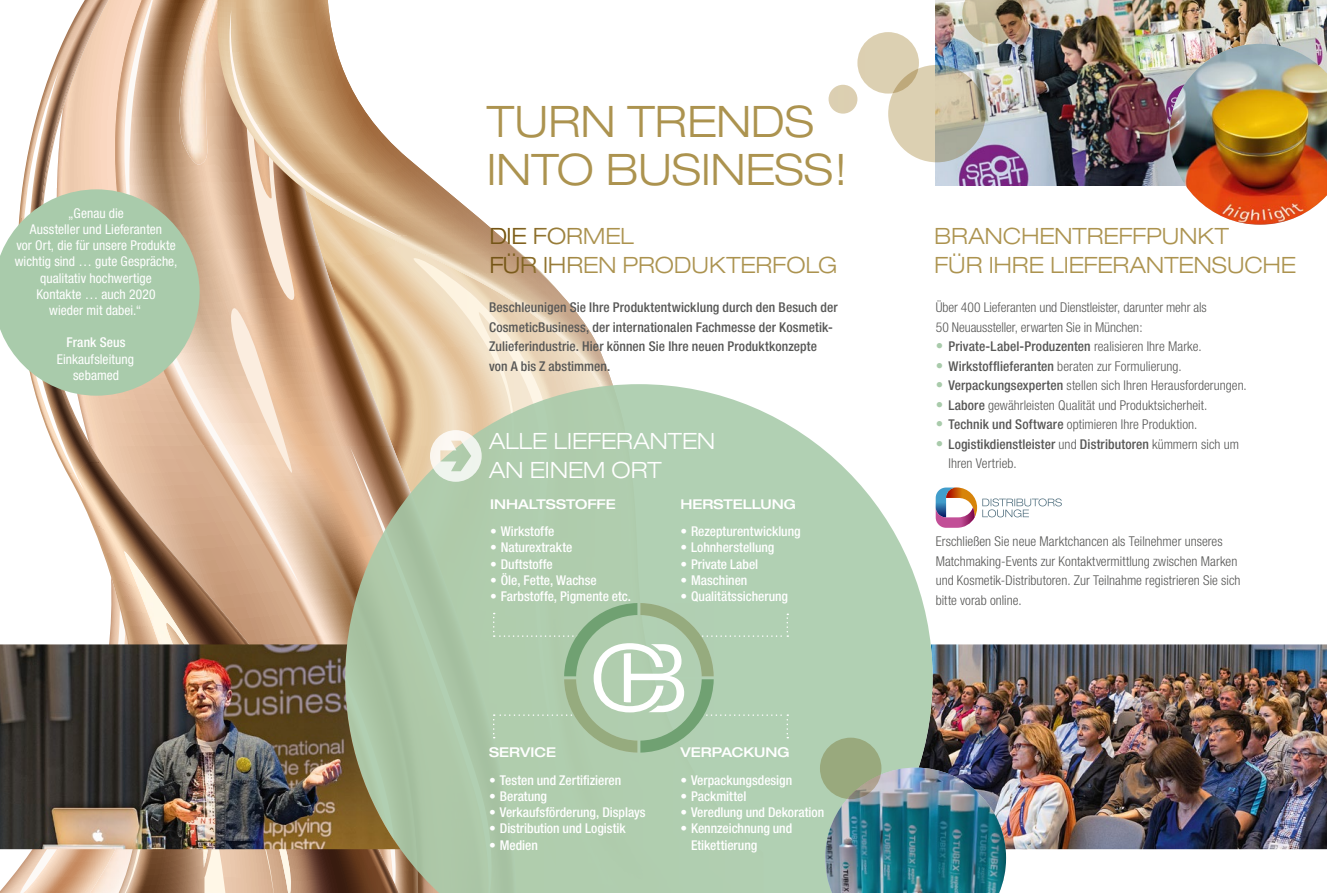
<style>
.page{position:relative;width:1327px;height:893px;background:#fff}
.page>*{position:absolute;margin:0;border:0;box-sizing:border-box;transform-origin:0 0}
.t1{font:300 expanded 43.5px/48.8px "Helvetica Neue";color:#ac934f}
.t2{font:300 expanded 22.5px/29.2px "Helvetica Neue";color:#ac934f}
.t3{font:300 expanded 22.5px/29.2px "Helvetica Neue";color:#fff}
.t4{font:300 condensed 13.5px/19.5px "Helvetica Neue";letter-spacing:.005em;color:#575756}
.t5{font:500 condensed 13.5px/16.2px "Helvetica Neue";color:#fff}
.t6{font:500 condensed 13.5px/19.5px "Helvetica Neue";letter-spacing:.005em;color:#575756}
.t7{font:condensed 13.5px/16.2px "Helvetica Neue";letter-spacing:.005em;color:#fff;text-align:center}
.t8{font:500 expanded 13.5px "Helvetica Neue";color:#fff}
.s1{font-size:15px;color:#a9cbab}
.s2{font-weight:300}
.s3{font-weight:500;font-size:15px;color:#a9cbab}
.s4{font-weight:500}
</style>
<div class="page">
<img style="left:932px;top:644px;width:395px;height:205px">
<svg style="left:403px;top:35px;width:488px;height:349px"></svg>
<svg style="left:403px;top:384px;width:529px;height:509px;background:#b8d1b5"></svg>
<img style="left:935px;top:0;width:392px;height:185px">
<svg style="left:430px;top:430px;width:52px;height:52px"></svg>
<img style="left:825px;top:768px;width:181px;height:125px">
<img style="left:1169px;top:44px;width:158px;height:181px">
<svg style="left:962px;top:0;width:62px;height:44px;background:#aa9b81"></svg>
<div style="left:828px;top:85px;width:29px;height:29px;background:#dccfb2;border-radius:50%"></div>
<svg style="left:820px;top:738px;width:61px;height:61px;background:#99a77e"></svg>
<svg style="left:964px;top:715px;width:29px;height:29px"></svg>
<svg style="left:493px;top:603px;width:295px;height:150px;background:#b0ccae"></svg>
<svg style="left:935px;top:488px;width:127px;height:40px"></svg>
<svg style="left:959px;top:507px;width:15px;height:21px"></svg>
<img style="left:0;top:0;width:403px;height:893px">
<div style="left:857px;top:32px;width:62px;height:62px;background:#dcd0b2;border-radius:50%"></div>
<svg style="left:888px;top:65px;width:97px;height:97px;background:#c9c0a5"></svg>
<p class="t7" style="left:15px;top:205px;width:164px">„Genau die<br>Aussteller und Lieferanten<br>vor Ort, die für unsere Produkte wichtig sind … gute Gespräche, qualitativ hochwertige<br>Kontakte … auch 2020<br>wieder mit dabei.“</p>
<p class="t5" style="left:66px;top:334px;width:61px">Frank Seus</p>
<p class="t7" style="left:57px;top:351px;width:79px">Einkaufsleitung sebamed</p>
<h1 class="t1" style="left:487px;top:96px;width:362px">TURN TRENDS<br>INTO BUSINESS!</h1>
<h2 class="t2" style="left:489px;top:221px;width:350px">DIE FORMEL<br>FÜR IHREN PRODUKTERFOLG</h2>
<p class="t6" style="left:489px;top:297px;width:350px">Beschleunigen Sie Ihre Produktentwicklung durch den Besuch der CosmeticBusiness, der internationalen Fachmesse der Kosmetik-Zulieferindustrie. Hier können Sie Ihre neuen Produktkonzepte von A bis Z abstimmen.</p>
<h2 class="t3" style="left:489px;top:426px;width:228px">ALLE LIEFERANTEN<br>AN EINEM ORT</h2>
<p class="t8" style="left:490px;top:495px;width:127px">INHALTSSTOFFE</p>
<p class="t5" style="left:490px;top:523px;width:66px">• Wirkstoffe</p>
<p class="t5" style="left:490px;top:539px;width:84px">• Naturextrakte</p>
<p class="t5" style="left:490px;top:556px;width:64px">• Duftstoffe</p>
<p class="t5" style="left:490px;top:572px;width:108px">• Öle, Fette, Wachse</p>
<p class="t5" style="left:490px;top:588px;width:143px">• Farbstoffe, Pigmente etc.</p>
<p class="t8" style="left:680px;top:495px;width:117px">HERSTELLUNG</p>
<p class="t5" style="left:680px;top:523px;width:122px">• Rezepturentwicklung</p>
<p class="t5" style="left:680px;top:539px;width:95px">• Lohnherstellung</p>
<p class="t5" style="left:680px;top:556px;width:79px">• Private Label</p>
<p class="t5" style="left:680px;top:572px;width:69px">• Maschinen</p>
<p class="t5" style="left:680px;top:588px;width:109px">• Qualitätssicherung</p>
<p class="t8" style="left:489px;top:744px;width:69px">SERVICE</p>
<p class="t5" style="left:489px;top:772px;width:134px">• Testen und Zertifizieren</p>
<p class="t5" style="left:489px;top:788px;width:59px">• Beratung</p>
<p class="t5" style="left:489px;top:804px;width:158px">• Verkaufsförderung, Displays</p>
<p class="t5" style="left:489px;top:820px;width:138px">• Distribution und Logistik</p>
<p class="t5" style="left:489px;top:837px;width:50px">• Medien</p>
<p class="t8" style="left:680px;top:744px;width:111px">VERPACKUNG</p>
<p class="t5" style="left:680px;top:772px;width:113px">• Verpackungsdesign</p>
<p class="t5" style="left:680px;top:788px;width:67px">• Packmittel</p>
<p class="t5" style="left:680px;top:804px;width:145px">• Veredlung und Dekoration</p>
<p class="t5" style="left:691px;top:820px;width:103px;text-indent:-11px">• Kennzeichnung und<br>Etikettierung</p>
<h2 class="t2" style="left:934px;top:221px;width:363px">BRANCHENTREFFPUNKT<br>FÜR IHRE LIEFERANTENSUCHE</h2>
<p class="t4" style="left:935px;top:297px;width:273px">Über 400 Lieferanten und Dienstleister, darunter mehr als<br>50 Neuaussteller, erwarten Sie in München:</p>
<p class="t6" style="left:935px;top:336px;width:267px"><span class="s1">•</span> Private-Label-Produzenten <span class="s2">realisieren Ihre Marke.</span></p>
<p class="t4" style="left:935px;top:356px;width:247px"><span class="s3">•</span> <span class="s4">Wirkstofflieferanten</span> beraten zur Formulierung.</p>
<p class="t4" style="left:935px;top:375px;width:313px"><span class="s3">•</span> <span class="s4">Verpackungsexperten</span> stellen sich Ihren Herausforderungen.</p>
<p class="t4" style="left:935px;top:395px;width:273px"><span class="s3">•</span> <span class="s4">Labore</span> gewährleisten Qualität und Produktsicherheit.</p>
<p class="t4" style="left:935px;top:414px;width:263px"><span class="s3">•</span> <span class="s4">Technik und Software</span> optimieren Ihre Produktion.</p>
<p class="t6" style="left:948px;top:434px;width:292px;text-indent:-13px"><span class="s1">•</span> Logistikdienstleister <span class="s2">und</span> Distributoren <span class="s2">kümmern sich um<br>Ihren Vertrieb.</span></p>
<p class="t4" style="left:935px;top:531px;width:306px">Erschließen Sie neue Marktchancen als Teilnehmer unseres Matchmaking-Events zur Kontaktvermittlung zwischen Marken und Kosmetik-Distributoren. Zur Teilnahme registrieren Sie sich bitte vorab online.</p>
</div>
